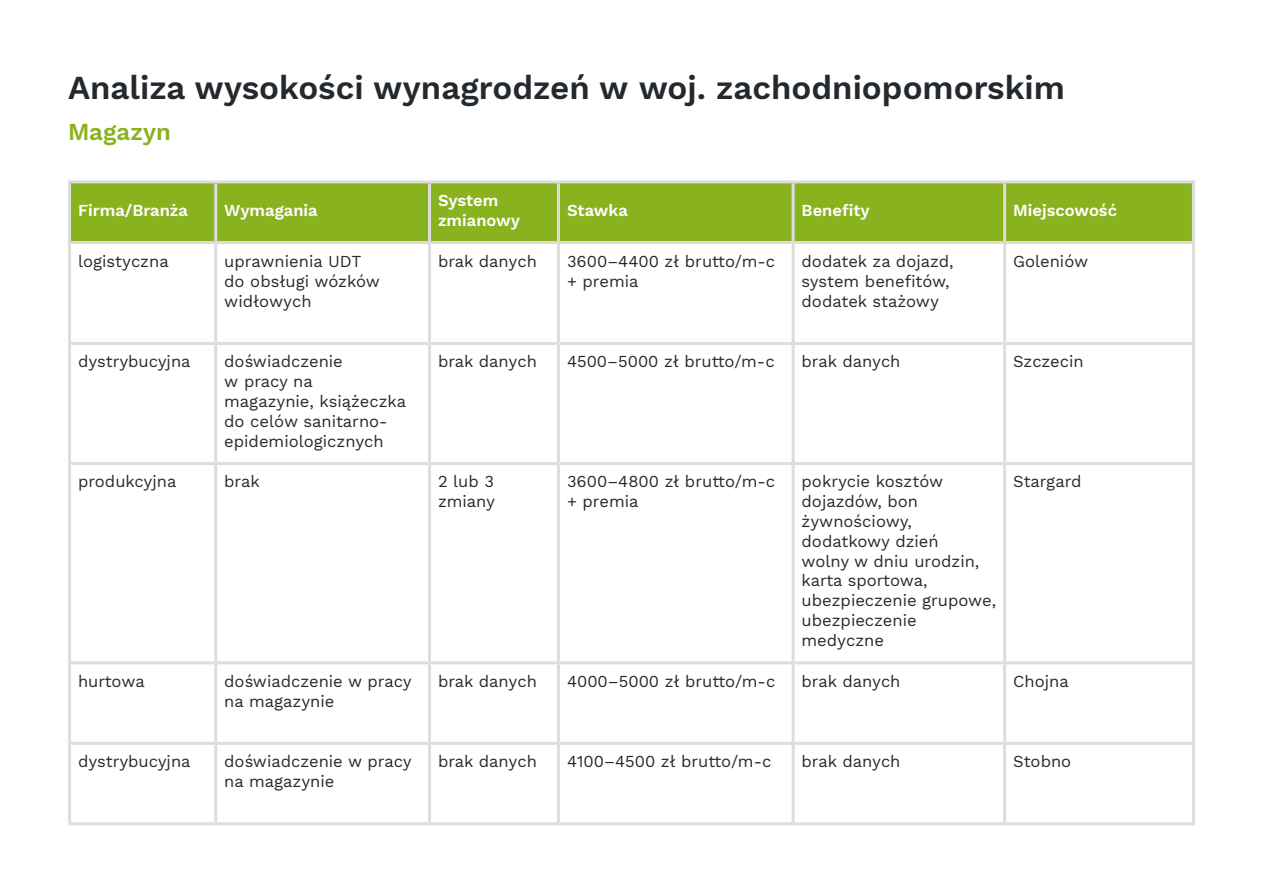
<style>
.page{position:relative;width:1263px;height:893px;background:#fff}
.page>*{position:absolute;margin:0;border:0;box-sizing:border-box;transform-origin:0 0}
.H2__czarny{font:600 33px "Work Sans";color:#24292e}
.H3__zielony{font:600 24px "Work Sans";color:#89b21f}
.Tabela_Wpis{font:16.5px/19.8px "Work Sans";color:#24292e}
.Tabela_Naglowek{font:600 16.5px/19.8px "Work Sans";color:#fff}
</style>
<div class="page">
<div style="left:71px;top:183px;width:1121px;height:58px;background:#89b21f"></div>
<hr style="left:68px;top:180px;width:148px;height:3px;background:#ddd">
<hr style="left:68px;top:183px;width:3px;height:58px;background:#ddd">
<hr style="left:216px;top:180px;width:213px;height:3px;background:#ddd">
<hr style="left:214px;top:183px;width:3px;height:58px;background:#ddd">
<hr style="left:429px;top:180px;width:129px;height:3px;background:#ddd">
<hr style="left:428px;top:183px;width:3px;height:58px;background:#ddd">
<hr style="left:558px;top:180px;width:235px;height:3px;background:#ddd">
<hr style="left:557px;top:183px;width:3px;height:58px;background:#ddd">
<hr style="left:793px;top:180px;width:212px;height:3px;background:#ddd">
<hr style="left:791px;top:183px;width:3px;height:58px;background:#ddd">
<hr style="left:1005px;top:180px;width:190px;height:3px;background:#ddd">
<hr style="left:1003px;top:183px;width:3px;height:58px;background:#ddd">
<hr style="left:1192px;top:183px;width:3px;height:58px;background:#ddd">
<hr style="left:68px;top:241px;width:148px;height:3px;background:#ddd">
<hr style="left:68px;top:244px;width:3px;height:98px;background:#ddd">
<hr style="left:216px;top:241px;width:213px;height:3px;background:#ddd">
<hr style="left:214px;top:244px;width:3px;height:98px;background:#ddd">
<hr style="left:429px;top:241px;width:129px;height:3px;background:#ddd">
<hr style="left:428px;top:244px;width:3px;height:98px;background:#ddd">
<hr style="left:558px;top:241px;width:235px;height:3px;background:#ddd">
<hr style="left:557px;top:244px;width:3px;height:98px;background:#ddd">
<hr style="left:793px;top:241px;width:212px;height:3px;background:#ddd">
<hr style="left:791px;top:244px;width:3px;height:98px;background:#ddd">
<hr style="left:1005px;top:241px;width:190px;height:3px;background:#ddd">
<hr style="left:1003px;top:244px;width:3px;height:98px;background:#ddd">
<hr style="left:1192px;top:244px;width:3px;height:98px;background:#ddd">
<hr style="left:68px;top:342px;width:148px;height:3px;background:#ddd">
<hr style="left:68px;top:345px;width:3px;height:117px;background:#ddd">
<hr style="left:216px;top:342px;width:213px;height:3px;background:#ddd">
<hr style="left:214px;top:345px;width:3px;height:117px;background:#ddd">
<hr style="left:429px;top:342px;width:129px;height:3px;background:#ddd">
<hr style="left:428px;top:345px;width:3px;height:117px;background:#ddd">
<hr style="left:558px;top:342px;width:235px;height:3px;background:#ddd">
<hr style="left:557px;top:345px;width:3px;height:117px;background:#ddd">
<hr style="left:793px;top:342px;width:212px;height:3px;background:#ddd">
<hr style="left:791px;top:345px;width:3px;height:117px;background:#ddd">
<hr style="left:1005px;top:342px;width:190px;height:3px;background:#ddd">
<hr style="left:1003px;top:345px;width:3px;height:117px;background:#ddd">
<hr style="left:1192px;top:345px;width:3px;height:117px;background:#ddd">
<hr style="left:68px;top:462px;width:148px;height:3px;background:#ddd">
<hr style="left:68px;top:465px;width:3px;height:196px;background:#ddd">
<hr style="left:216px;top:462px;width:213px;height:3px;background:#ddd">
<hr style="left:214px;top:465px;width:3px;height:196px;background:#ddd">
<hr style="left:429px;top:462px;width:129px;height:3px;background:#ddd">
<hr style="left:428px;top:465px;width:3px;height:196px;background:#ddd">
<hr style="left:558px;top:462px;width:235px;height:3px;background:#ddd">
<hr style="left:557px;top:465px;width:3px;height:196px;background:#ddd">
<hr style="left:793px;top:462px;width:212px;height:3px;background:#ddd">
<hr style="left:791px;top:465px;width:3px;height:196px;background:#ddd">
<hr style="left:1005px;top:462px;width:190px;height:3px;background:#ddd">
<hr style="left:1003px;top:465px;width:3px;height:196px;background:#ddd">
<hr style="left:1192px;top:465px;width:3px;height:196px;background:#ddd">
<hr style="left:68px;top:661px;width:148px;height:3px;background:#ddd">
<hr style="left:68px;top:664px;width:3px;height:78px;background:#ddd">
<hr style="left:216px;top:661px;width:213px;height:3px;background:#ddd">
<hr style="left:214px;top:664px;width:3px;height:78px;background:#ddd">
<hr style="left:429px;top:661px;width:129px;height:3px;background:#ddd">
<hr style="left:428px;top:664px;width:3px;height:78px;background:#ddd">
<hr style="left:558px;top:661px;width:235px;height:3px;background:#ddd">
<hr style="left:557px;top:664px;width:3px;height:78px;background:#ddd">
<hr style="left:793px;top:661px;width:212px;height:3px;background:#ddd">
<hr style="left:791px;top:664px;width:3px;height:78px;background:#ddd">
<hr style="left:1005px;top:661px;width:190px;height:3px;background:#ddd">
<hr style="left:1003px;top:664px;width:3px;height:78px;background:#ddd">
<hr style="left:1192px;top:664px;width:3px;height:78px;background:#ddd">
<hr style="left:68px;top:742px;width:148px;height:3px;background:#ddd">
<hr style="left:68px;top:745px;width:3px;height:77px;background:#ddd">
<hr style="left:216px;top:742px;width:213px;height:3px;background:#ddd">
<hr style="left:214px;top:745px;width:3px;height:77px;background:#ddd">
<hr style="left:429px;top:742px;width:129px;height:3px;background:#ddd">
<hr style="left:428px;top:745px;width:3px;height:77px;background:#ddd">
<hr style="left:558px;top:742px;width:235px;height:3px;background:#ddd">
<hr style="left:557px;top:745px;width:3px;height:77px;background:#ddd">
<hr style="left:793px;top:742px;width:212px;height:3px;background:#ddd">
<hr style="left:791px;top:745px;width:3px;height:77px;background:#ddd">
<hr style="left:1005px;top:742px;width:190px;height:3px;background:#ddd">
<hr style="left:1003px;top:745px;width:3px;height:77px;background:#ddd">
<hr style="left:1192px;top:745px;width:3px;height:77px;background:#ddd">
<hr style="left:68px;top:822px;width:148px;height:3px;background:#ddd">
<hr style="left:216px;top:822px;width:213px;height:3px;background:#ddd">
<hr style="left:429px;top:822px;width:129px;height:3px;background:#ddd">
<hr style="left:558px;top:822px;width:235px;height:3px;background:#ddd">
<hr style="left:793px;top:822px;width:212px;height:3px;background:#ddd">
<hr style="left:1005px;top:822px;width:190px;height:3px;background:#ddd">
<p class="H2__czarny" style="left:68px;top:68px;width:998px">Analiza wysokości wynagrodzeń w woj. zachodniopomorskim</p>
<p class="H3__zielony" style="left:68px;top:118px;width:105px">Magazyn</p>
<p class="Tabela_Naglowek" style="left:78px;top:201px;width:111px">Firma/Branża</p>
<p class="Tabela_Naglowek" style="left:224px;top:201px;width:95px">Wymagania</p>
<p class="Tabela_Naglowek" style="left:438px;top:191px;width:84px">System zmianowy</p>
<p class="Tabela_Naglowek" style="left:567px;top:201px;width:62px">Stawka</p>
<p class="Tabela_Naglowek" style="left:801px;top:201px;width:70px">Benefity</p>
<p class="Tabela_Naglowek" style="left:1013px;top:201px;width:105px">Miejscowość</p>
<p class="Tabela_Wpis" style="left:78px;top:252px;width:92px">logistyczna</p>
<p class="Tabela_Wpis" style="left:224px;top:252px;width:157px">uprawnienia UDT do obsługi wózków widłowych</p>
<p class="Tabela_Wpis" style="left:438px;top:252px;width:100px">brak danych</p>
<p class="Tabela_Wpis" style="left:567px;top:252px;width:210px">3600–4400 zł brutto/m-c + premia</p>
<p class="Tabela_Wpis" style="left:801px;top:252px;width:153px">dodatek za dojazd, system benefitów, dodatek stażowy</p>
<p class="Tabela_Wpis" style="left:1013px;top:252px;width:77px">Goleniów</p>
<p class="Tabela_Wpis" style="left:78px;top:353px;width:114px">dystrybucyjna</p>
<p class="Tabela_Wpis" style="left:224px;top:353px;width:183px">doświadczenie<br>w pracy na magazynie, książeczka do celów sanitarno&shy;epidemiologicznych</p>
<p class="Tabela_Wpis" style="left:438px;top:353px;width:100px">brak danych</p>
<p class="Tabela_Wpis" style="left:567px;top:353px;width:209px">4500–5000 zł brutto/m-c</p>
<p class="Tabela_Wpis" style="left:801px;top:353px;width:100px">brak danych</p>
<p class="Tabela_Wpis" style="left:1013px;top:353px;width:72px">Szczecin</p>
<p class="Tabela_Wpis" style="left:78px;top:473px;width:100px">produkcyjna</p>
<p class="Tabela_Wpis" style="left:224px;top:473px;width:37px">brak</p>
<p class="Tabela_Wpis" style="left:438px;top:473px;width:59px">2 lub 3 zmiany</p>
<p class="Tabela_Wpis" style="left:567px;top:473px;width:210px">3600–4800 zł brutto/m-c + premia</p>
<p class="Tabela_Wpis" style="left:801px;top:473px;width:196px">pokrycie kosztów dojazdów, bon żywnościowy, dodatkowy dzień<br>wolny w dniu urodzin, karta sportowa, ubezpieczenie grupowe, ubezpieczenie medyczne</p>
<p class="Tabela_Wpis" style="left:1013px;top:473px;width:70px">Stargard</p>
<p class="Tabela_Wpis" style="left:78px;top:672px;width:68px">hurtowa</p>
<p class="Tabela_Wpis" style="left:224px;top:672px;width:189px">doświadczenie w pracy na magazynie</p>
<p class="Tabela_Wpis" style="left:438px;top:672px;width:100px">brak danych</p>
<p class="Tabela_Wpis" style="left:567px;top:672px;width:210px">4000–5000 zł brutto/m-c</p>
<p class="Tabela_Wpis" style="left:801px;top:672px;width:100px">brak danych</p>
<p class="Tabela_Wpis" style="left:1013px;top:672px;width:57px">Chojna</p>
<p class="Tabela_Wpis" style="left:78px;top:752px;width:114px">dystrybucyjna</p>
<p class="Tabela_Wpis" style="left:224px;top:752px;width:189px">doświadczenie w pracy na magazynie</p>
<p class="Tabela_Wpis" style="left:438px;top:752px;width:100px">brak danych</p>
<p class="Tabela_Wpis" style="left:567px;top:752px;width:206px">4100–4500 zł brutto/m-c</p>
<p class="Tabela_Wpis" style="left:801px;top:752px;width:100px">brak danych</p>
<p class="Tabela_Wpis" style="left:1013px;top:752px;width:60px">Stobno</p>
</div>
